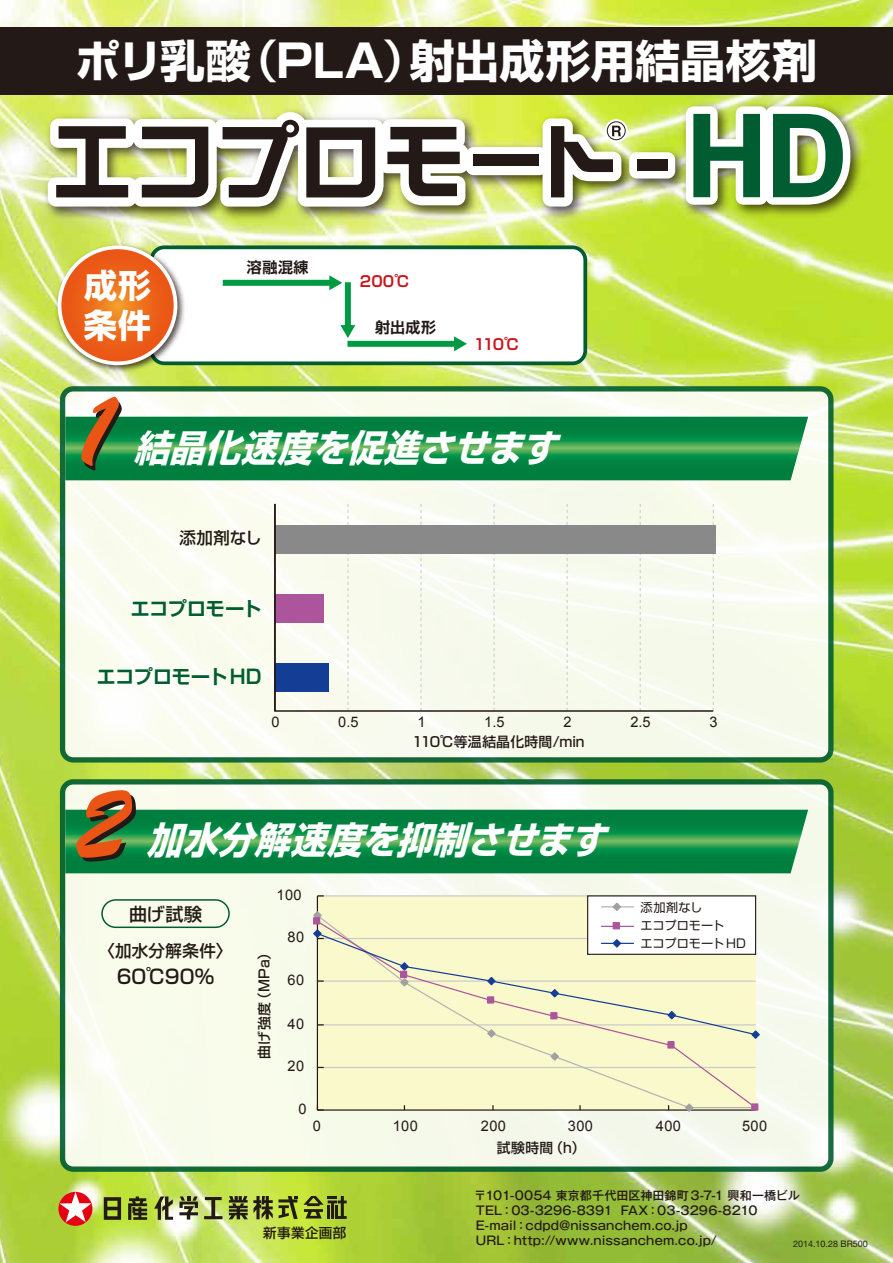
<style>
.page{position:relative;width:893px;height:1263px;background:#fff}
.page>*{position:absolute;margin:0;border:0;box-sizing:border-box;transform-origin:0 0}
.t1{font:700 116.4px "Arial";color:#005c31}
.t2{font:102px "Brush Script Std";color:#ea5516;scale:.95 1}
.t3{font:700 45.15px "Shin Go Pr 6 N";letter-spacing:.005em;color:#fff}
.t4{font:italic 700 37.05px "Shin Go Pr 6 N";color:#fff;scale:.95 1}
.t5{font:700 33px/40.5px "Shin Go Pr 6 N";color:#fff}
.t6{font:700 19.5px "Shin Go Pr 6 N De";letter-spacing:-.04em;color:#005c31}
.t7{font:500 19.5px "Shin Go Pr 6 N";color:#231916}
.t8{font:500 18px "Shin Go Pr 6 N";color:#231916}
.t9{font:500 16.5px "Shin Go Pr 6 N";letter-spacing:.02em;color:#231916}
.t10{font:700 15px "Shin Go Pr 6 N De";letter-spacing:.035em;color:#231916}
.t11{font:700 15px "Shin Go Pr 6 N De";letter-spacing:-.04em;color:#c8171e}
.t12{font:14.55px "Arial";letter-spacing:.025em;color:#231916}
.t13{font:500 13.8px "Shin Go Pr 6 N";letter-spacing:.02em;color:#231916}
.t14{font:500 13.5px "Shin Go Pr 6 N";letter-spacing:.03em;color:#231916}
.t15{font:12.15px/18px "Shin Go Pr 6 N";letter-spacing:-.01em;color:#231916}
.t16{font:500 12px/15px "Gothic MB101 Pr 6 N";letter-spacing:.01em;color:#231916}
.t17{font:9px "Helvetica Neue LT Std";color:#231916}
.s1{font-family:"Shin Go Pr 6 N De"}
</style>
<div class="page">
<img style="left:0;top:0;width:893px;height:1263px">
<div style="left:152px;top:247px;width:433px;height:116px;background:#fff;border-radius:13px"></div>
<div style="left:150px;top:245px;width:437px;height:120px;border:4px solid #005c31;border-radius:13px"></div>
<div style="left:63px;top:389px;width:768px;height:371px;background:linear-gradient(to right,#fbfcf2,#f6faec);border-radius:11px"></div>
<div style="left:60px;top:386px;width:773px;height:376px;border:5px solid #005c31;border-radius:11px"></div>
<svg style="left:63px;top:782px;width:768px;height:387px;fill:#f8fbea"></svg>
<div style="left:60px;top:779px;width:773px;height:393px;border:5px solid #005c31;border-radius:11px"></div>
<img style="left:39px;top:104px;width:600px;height:120px">
<img style="left:48px;top:112px;width:573px;height:95px">
<svg style="left:56px;top:126px;width:72px;height:71px"></svg>
<svg style="left:142px;top:127px;width:66px;height:70px"></svg>
<svg style="left:223px;top:120px;width:76px;height:77px"></svg>
<svg style="left:306px;top:127px;width:69px;height:70px"></svg>
<svg style="left:387px;top:127px;width:73px;height:69px"></svg>
<div style="left:474px;top:155px;width:65px;height:11px;background:#231916"></div>
<svg style="left:605px;top:119px;width:23px;height:23px"></svg>
<svg style="left:551px;top:121px;width:75px;height:76px"></svg>
<img style="left:619px;top:142px;width:50px;height:55px">
<div style="left:629px;top:152px;width:46px;height:27px;background:#fff;border-radius:8px"></div>
<div style="left:637px;top:160px;width:31px;height:11px;background:#231916"></div>
<div style="left:0;top:27px;width:893px;height:68px;background:#231916"></div>
<svg style="left:65px;top:417px;width:743px;height:63px;background:#128d48"></svg>
<svg style="left:65px;top:810px;width:743px;height:63px;background:#128d48"></svg>
<img style="left:53px;top:240px;width:135px;height:136px">
<svg style="left:60px;top:247px;width:116px;height:116px;background:#ec6b22"></svg>
<div style="left:58px;top:245px;width:119px;height:120px;border:4px solid #fff;border-radius:50%"></div>
<img style="left:669px;top:95px;width:206px;height:171px">
<svg style="left:678px;top:96px;width:183px;height:116px"></svg>
<div style="left:223px;top:280px;width:108px;height:6px;background:#094"></div>
<svg style="left:329px;top:275px;width:13px;height:15px"></svg>
<div style="left:347px;top:341px;width:109px;height:6px;background:#094"></div>
<svg style="left:454px;top:336px;width:13px;height:15px"></svg>
<div style="left:345px;top:282px;width:6px;height:45px;background:#094"></div>
<svg style="left:340px;top:325px;width:15px;height:13px"></svg>
<div style="left:317px;top:896px;width:439px;height:214px;background:#faf9cc"></div>
<hr style="left:317px;top:895px;width:439px;height:1px;background:#c9cacb">
<hr style="left:317px;top:896px;width:1px;height:214px;background:#231916">
<hr style="left:317px;top:1109px;width:439px;height:2px;background:#231916">
<svg style="left:317px;top:1109px;width:7px;height:2px"></svg>
<svg style="left:316px;top:920px;width:441px;height:189px"></svg>
<svg style="left:316px;top:932px;width:441px;height:104px"></svg>
<svg style="left:312px;top:910px;width:11px;height:11px"></svg>
<svg style="left:486px;top:1028px;width:11px;height:11px"></svg>
<svg style="left:549px;top:1051px;width:11px;height:11px"></svg>
<svg style="left:684px;top:1102px;width:10px;height:11px"></svg>
<div style="left:313px;top:917px;width:7px;height:7px;background:#ac549c;border:1px solid #ac549c"></div>
<div style="left:487px;top:996px;width:7px;height:7px;background:#ac549c;border:1px solid #ac549c"></div>
<div style="left:550px;top:1012px;width:7px;height:7px;background:#ac549c;border:1px solid #ac549c"></div>
<svg style="left:669px;top:1043px;width:4px;height:3px"></svg>
<div style="left:667px;top:1041px;width:8px;height:7px;border:1px solid #ac549c"></div>
<div style="left:751px;top:1103px;width:7px;height:8px;background:#ac549c;border:1px solid #ac549c"></div>
<svg style="left:312px;top:928px;width:12px;height:11px"></svg>
<svg style="left:399px;top:961px;width:11px;height:27px"></svg>
<svg style="left:486px;top:976px;width:11px;height:10px"></svg>
<svg style="left:549px;top:988px;width:11px;height:11px"></svg>
<svg style="left:666px;top:1010px;width:11px;height:10px"></svg>
<svg style="left:750px;top:1029px;width:11px;height:11px"></svg>
<div style="left:101px;top:899px;width:129px;height:29px;border:2px solid #005c31;border-radius:14px"></div>
<div style="left:587px;top:895px;width:169px;height:60px;background:#fff;border:1px solid #231916"></div>
<hr style="left:601px;top:906px;width:33px;height:1px;background:#b2b3b4">
<svg style="left:611px;top:902px;width:11px;height:9px"></svg>
<hr style="left:601px;top:926px;width:33px;height:1px;background:#ac549c">
<div style="left:613px;top:922px;width:7px;height:7px;background:#ac549c"></div>
<hr style="left:601px;top:943px;width:33px;height:1px;background:#143d96">
<svg style="left:611px;top:939px;width:11px;height:9px"></svg>
<svg style="left:273px;top:502px;width:442px;height:210px"></svg>
<svg style="left:58px;top:1192px;width:34px;height:34px"></svg>
<svg style="left:60px;top:1192px;width:31px;height:30px"></svg>
<svg style="left:104px;top:1197px;width:17px;height:23px"></svg>
<svg style="left:128px;top:1196px;width:19px;height:24px"></svg>
<svg style="left:154px;top:1196px;width:19px;height:24px"></svg>
<svg style="left:204px;top:1197px;width:18px;height:22px"></svg>
<svg style="left:179px;top:1196px;width:19px;height:23px"></svg>
<svg style="left:229px;top:1196px;width:118px;height:23px;background:#76822e"></svg>
<p class="t3" style="left:75px;top:25px;width:744px">ポリ乳酸<span class="s1">（</span>PLA<span class="s1">）</span>射出成形用結晶核剤</p>
<p class="t5" style="left:84px;top:264px;width:69px">成形条件</p>
<p class="t10" style="left:247px;top:255px;width:63px">溶融混練</p>
<p class="t11" style="left:360px;top:269px;width:51px">200℃</p>
<p class="t10" style="left:375px;top:315px;width:62px">射出成形</p>
<p class="t11" style="left:474px;top:332px;width:47px">110℃</p>
<p class="t2" style="left:67px;top:372px;width:59px">1</p>
<p class="t4" style="left:134px;top:419px;width:462px">結晶化速度を促進させます</p>
<p class="t9" style="left:179px;top:524px;width:84px">添加剤なし</p>
<p class="t6" style="left:131px;top:592px;width:133px">エコプロモート</p>
<p class="t6" style="left:97px;top:661px;width:167px">エコプロモートHD</p>
<p class="t1" style="left:685px;top:79px;width:165px">HD</p>
<p class="t12" style="left:271px;top:712px;width:10px">0</p>
<p class="t12" style="left:338px;top:712px;width:22px">0.5</p>
<p class="t12" style="left:417px;top:712px;width:10px">1</p>
<p class="t12" style="left:484px;top:712px;width:22px">1.5</p>
<p class="t12" style="left:563px;top:712px;width:10px">2</p>
<p class="t12" style="left:630px;top:712px;width:22px">2.5</p>
<p class="t12" style="left:709px;top:712px;width:10px">3</p>
<p class="t13" style="left:412px;top:730px;width:174px">110℃等温結晶化時間/min</p>
<p class="t2" style="left:73px;top:766px;width:59px">2</p>
<p class="t4" style="left:147px;top:811px;width:500px">加水分解速度を抑制させます</p>
<p class="t12" style="left:276px;top:885px;width:27px">100</p>
<p class="t8" style="left:129px;top:899px;width:74px">曲げ試験</p>
<p class="t9" style="left:99px;top:937px;width:135px">〈加水分解条件〉</p>
<p class="t7" style="left:117px;top:960px;width:99px">60℃90%</p>
<p class="t13" style="left:253px;top:1058px;width:114px;rotate:-90deg">曲げ強度（MPa）</p>
<p class="t12" style="left:288px;top:927px;width:18px">80</p>
<p class="t12" style="left:288px;top:970px;width:18px">60</p>
<p class="t12" style="left:288px;top:1014px;width:18px">40</p>
<p class="t12" style="left:288px;top:1056px;width:18px">20</p>
<p class="t12" style="left:299px;top:1099px;width:10px">0</p>
<p class="t15" style="left:640px;top:897px;width:107px">添加剤なし<br>エコプロモート<br>エコプロモート HD</p>
<p class="t12" style="left:313px;top:1117px;width:10px">0</p>
<p class="t12" style="left:393px;top:1117px;width:27px">100</p>
<p class="t12" style="left:481px;top:1117px;width:27px">200</p>
<p class="t12" style="left:568px;top:1117px;width:27px">300</p>
<p class="t12" style="left:656px;top:1117px;width:27px">400</p>
<p class="t12" style="left:742px;top:1117px;width:27px">500</p>
<p class="t14" style="left:263px;top:1222px;width:85px">新事業企画部</p>
<p class="t13" style="left:497px;top:1137px;width:90px">試験時間（h）</p>
<p class="t16" style="left:474px;top:1187px;width:327px">〒101-0054 東京都千代田区神田錦町3-7-1 興和一橋ビルTEL：03-3296-8391 FAX：03-3296-8210<br>E-mail：cdpd@nissanchem.co.jp<br>URL：http://www.nissanchem.co.jp/</p>
<p class="t17" style="left:793px;top:1238px;width:76px">2014.10.28 BR500</p>
</div>
